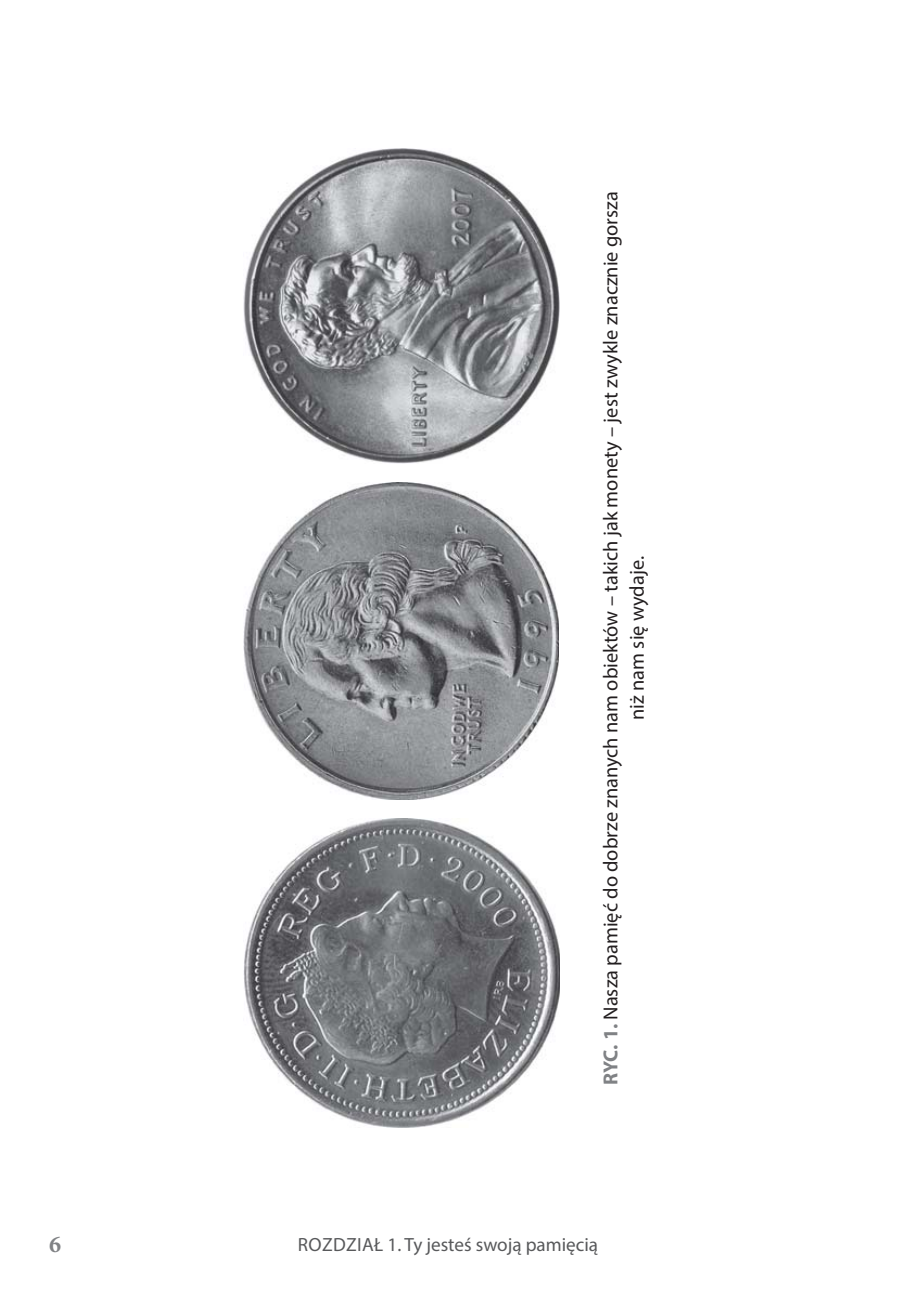
<style>
.page{position:relative;width:915px;height:1309px;background:#fff}
.page>*{position:absolute;margin:0;border:0;box-sizing:border-box;transform-origin:0 0}
.t1{font:700 23.85px "Minion Pro";color:#808285}
.t2{font:20.25px/26.3px "Myriad Pro";color:#231f20;text-align:center}
.t3{font:19.12px "Myriad Pro";color:#58595b}
.s1{font-weight:700;color:#808285}
</style>
<div class="page">
<img style="left:243px;top:818px;width:316px;height:309px">
<img style="left:243px;top:482px;width:315px;height:317px">
<img style="left:243px;top:149px;width:316px;height:314px">
<p class="t2" style="left:599px;top:1084px;width:894px;rotate:-90deg"><span class="s1">RYC. 1.</span> Nasza pamięć do dobrze znanych nam obiektów – takich jak monety – jest zwykle znacznie gorsza niż nam się wydaje.</p>
<p class="t1" style="left:49px;top:1229px;width:13px">6</p>
<p class="t3" style="left:298px;top:1236px;width:302px">ROZDZIAŁ 1. Ty jesteś swoją pamięcią</p>
</div>
